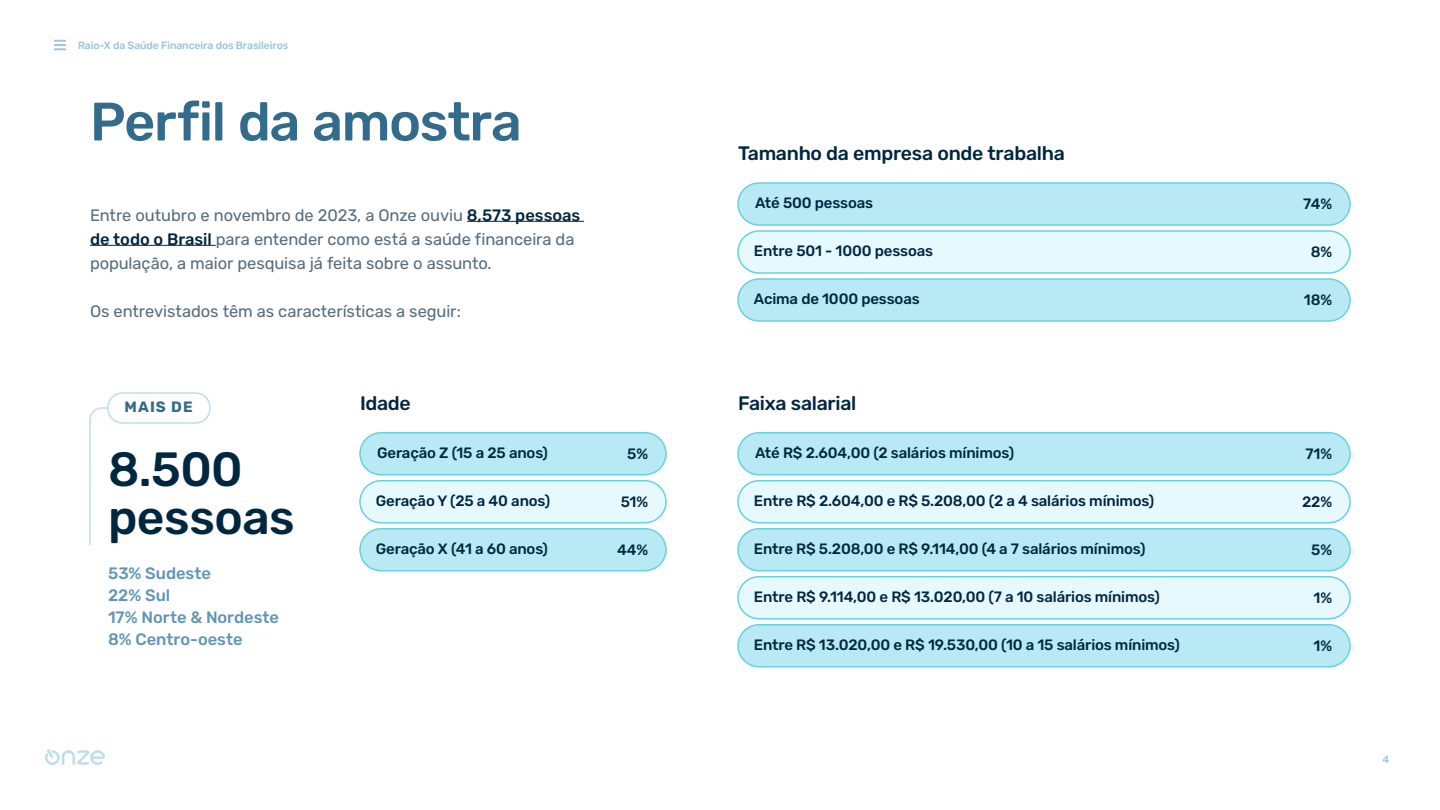
<style>
.page{position:relative;width:1440px;height:810px;background:#fff}
.page>*{position:absolute;margin:0;border:0;box-sizing:border-box;transform-origin:0 0}
.t1{font:500 54px "Rubik";letter-spacing:-.025em;color:#336b8c}
.t2{font:500 48px/48px "Rubik";letter-spacing:-.01em;color:#002740}
.t3{font:500 19.5px "Rubik";letter-spacing:-.015em;color:#002740}
.t4{font:16.5px/24px "Rubik";letter-spacing:-.005em;color:#546c7e}
.t5{font:500 16.5px/22.1px "Rubik";letter-spacing:-.005em;color:#6095b3}
.t6{font:500 15px "Rubik";letter-spacing:-.01em;color:#002740}
.t7{font:700 15px "Rubik";letter-spacing:.075em;color:#336b8c}
.t8{font:500 10.5px "Rubik";letter-spacing:-.01em;color:#9cc4d9}
.s1{font-weight:500;color:#002740}
</style>
<div class="page">
<svg style="left:45px;top:749px;width:60px;height:16px"></svg>
<svg style="left:54px;top:40px;width:12px;height:10px"></svg>
<div style="left:738px;top:433px;width:612px;height:42px;background:#b8e9f4;border-radius:21px"></div>
<div style="left:737px;top:432px;width:614px;height:43px;border:2px solid #67d2df;border-radius:21px"></div>
<div style="left:738px;top:481px;width:612px;height:42px;background:#e6f9ff;border-radius:21px"></div>
<div style="left:737px;top:480px;width:614px;height:43px;border:2px solid #67d2df;border-radius:21px"></div>
<div style="left:738px;top:577px;width:612px;height:42px;background:#e6f9ff;border-radius:21px"></div>
<div style="left:737px;top:576px;width:614px;height:43px;border:2px solid #67d2df;border-radius:21px"></div>
<div style="left:738px;top:529px;width:612px;height:42px;background:#b8e9f4;border-radius:21px"></div>
<div style="left:737px;top:528px;width:614px;height:43px;border:2px solid #67d2df;border-radius:21px"></div>
<div style="left:738px;top:625px;width:612px;height:42px;background:#b8e9f4;border-radius:21px"></div>
<div style="left:737px;top:624px;width:614px;height:43px;border:2px solid #67d2df;border-radius:21px"></div>
<div style="left:738px;top:183px;width:612px;height:42px;background:#b8e9f4;border-radius:21px"></div>
<div style="left:737px;top:182px;width:614px;height:44px;border:2px solid #67d2df;border-radius:21px"></div>
<div style="left:738px;top:231px;width:612px;height:42px;background:#e6f9ff;border-radius:21px"></div>
<div style="left:737px;top:230px;width:614px;height:44px;border:2px solid #67d2df;border-radius:21px"></div>
<div style="left:738px;top:279px;width:612px;height:42px;background:#b8e9f4;border-radius:21px"></div>
<div style="left:737px;top:278px;width:614px;height:44px;border:2px solid #67d2df;border-radius:21px"></div>
<div style="left:360px;top:433px;width:306px;height:42px;background:#b8e9f4;border-radius:21px"></div>
<div style="left:359px;top:432px;width:308px;height:43px;border:2px solid #67d2df;border-radius:21px"></div>
<div style="left:360px;top:481px;width:306px;height:42px;background:#e6f9ff;border-radius:21px"></div>
<div style="left:359px;top:480px;width:308px;height:43px;border:2px solid #67d2df;border-radius:21px"></div>
<div style="left:360px;top:529px;width:306px;height:42px;background:#b8e9f4;border-radius:21px"></div>
<div style="left:359px;top:528px;width:308px;height:43px;border:2px solid #67d2df;border-radius:21px"></div>
<div style="left:107px;top:392px;width:104px;height:32px;border:2px solid #bfddec;border-radius:15px"></div>
<svg style="left:89px;top:406px;width:21px;height:139px"></svg>
<hr style="left:467px;top:221px;width:117px;height:1px;background:#002740">
<hr style="left:90px;top:245px;width:126px;height:1px;background:#002740">
<p class="t8" style="left:78px;top:39px;width:212px">Raio-X da Saúde Financeira dos Brasileiros</p>
<h1 class="t1" style="left:90px;top:92px;width:433px">Perfil da amostra</h1>
<p class="t4" style="left:90px;top:203px;width:492px">Entre outubro e novembro de 2023, a Onze ouviu <span class="s1">8,573 pessoas de todo o Brasil</span> para entender como está a saúde financeira da população, a maior pesquisa já feita sobre o assunto.</p>
<p class="t4" style="left:90px;top:299px;width:372px">Os entrevistados têm as características a seguir:</p>
<p class="t7" style="left:124px;top:399px;width:70px">MAIS DE</p>
<h3 class="t3" style="left:360px;top:392px;width:52px">Idade</h3>
<h2 class="t2" style="left:108px;top:447px;width:188px">8.500 pessoas</h2>
<p class="t5" style="left:108px;top:562px;width:173px">53% Sudeste<br>22% Sul<br>17% Norte &amp; Nordeste<br>8% Centro-oeste</p>
<p class="t6" style="left:377px;top:445px;width:172px">Geração Z (15 a 25 anos)</p>
<p class="t6" style="left:376px;top:493px;width:176px">Geração Y (25 a 40 anos)</p>
<p class="t6" style="left:621px;top:493px;width:29px">51%</p>
<p class="t6" style="left:376px;top:541px;width:174px">Geração X (41 a 60 anos)</p>
<p class="t6" style="left:617px;top:541px;width:33px">44%</p>
<p class="t6" style="left:627px;top:445px;width:22px">5%</p>
<h3 class="t3" style="left:738px;top:142px;width:328px">Tamanho da empresa onde trabalha</h3>
<p class="t6" style="left:755px;top:195px;width:120px">Até 500 pessoas</p>
<p class="t6" style="left:754px;top:243px;width:181px">Entre 501 - 1000 pessoas</p>
<p class="t6" style="left:1311px;top:244px;width:23px">8%</p>
<p class="t6" style="left:754px;top:291px;width:167px">Acima de 1000 pessoas</p>
<p class="t6" style="left:1304px;top:292px;width:30px">18%</p>
<p class="t6" style="left:1303px;top:196px;width:30px">74%</p>
<h3 class="t3" style="left:738px;top:392px;width:120px">Faixa salarial</h3>
<p class="t6" style="left:755px;top:445px;width:260px">Até R$ 2.604,00 (2 salários mínimos)</p>
<p class="t6" style="left:754px;top:493px;width:402px">Entre R$ 2.604,00 e R$ 5.208,00 (2 a 4 salários mínimos)</p>
<p class="t6" style="left:1302px;top:493px;width:32px">22%</p>
<p class="t6" style="left:1306px;top:445px;width:28px">71%</p>
<p class="t6" style="left:754px;top:541px;width:393px">Entre R$ 5.208,00 e R$ 9.114,00 (4 a 7 salários mínimos)</p>
<p class="t6" style="left:1311px;top:541px;width:22px">5%</p>
<p class="t6" style="left:754px;top:589px;width:407px">Entre R$ 9.114,00 e R$ 13.020,00 (7 a 10 salários mínimos)</p>
<p class="t6" style="left:1314px;top:589px;width:20px">1%</p>
<p class="t6" style="left:754px;top:637px;width:428px">Entre R$ 13.020,00 e R$ 19.530,00 (10 a 15 salários mínimos)</p>
<p class="t6" style="left:1314px;top:637px;width:20px">1%</p>
<p class="t8" style="left:1383px;top:753px;width:8px">4</p>
</div>
